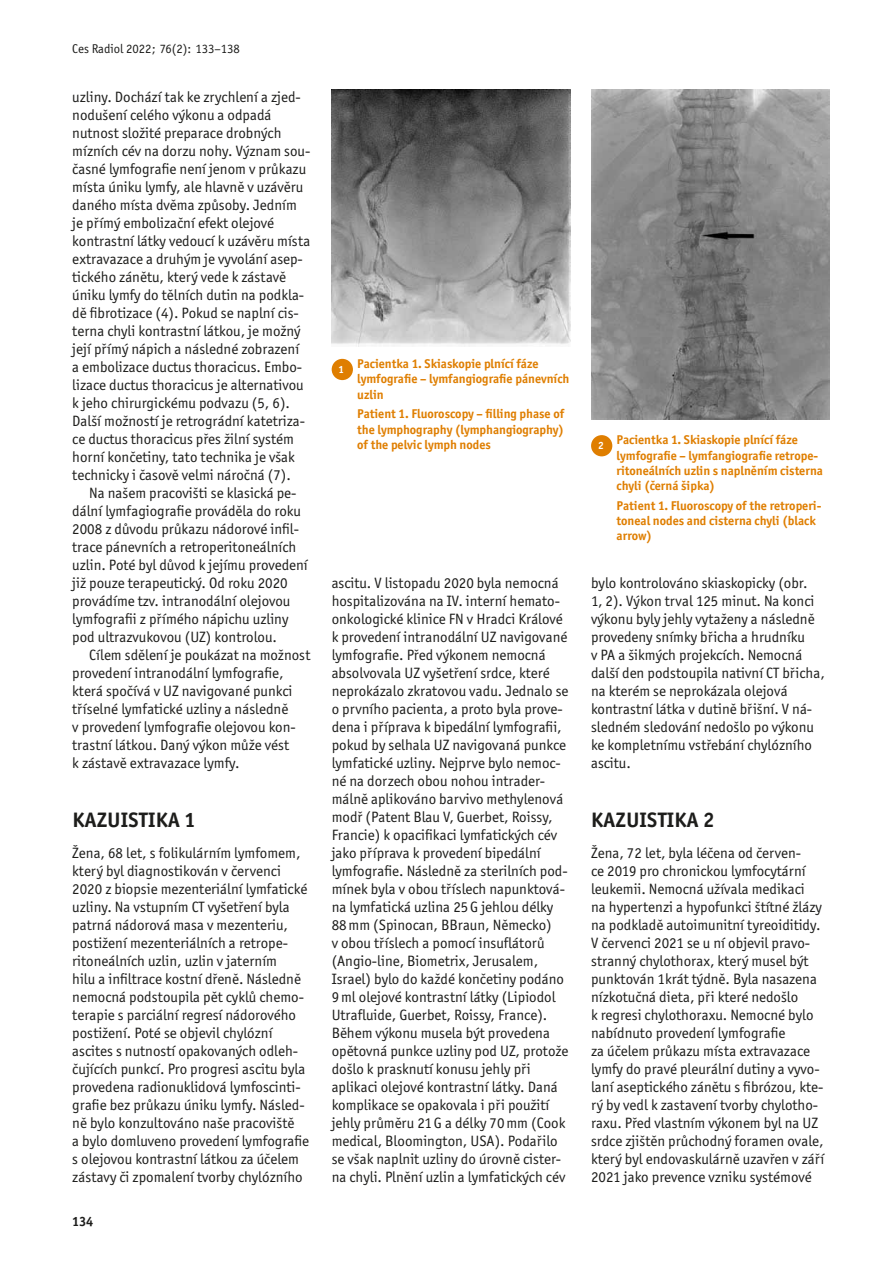
<style>
.page{position:relative;width:893px;height:1263px;background:#fff}
.page>*{position:absolute;margin:0;border:0;box-sizing:border-box;transform-origin:0 0}
.t1{font:700 21px "Officina Sans Itc TOT";letter-spacing:.015em;color:#1d1d1b}
.t2{font:15px/18px "Officina Sans Itc TOT";color:#1d1d1b}
.t3{font:700 13.5px "Officina Sans Itc TOT";color:#1d1d1b}
.t4{font:700 12.75px/15.3px "Officina Sans Itc TOT";color:#df7e00}
.t5{font:12.75px "Officina Sans Itc TOT";color:#1d1d1b}
</style>
<div class="page">
<img style="left:332px;top:89px;width:238px;height:258px">
<img style="left:591px;top:89px;width:238px;height:331px">
<div style="left:332px;top:359px;width:21px;height:21px;background:#df7e00;border-radius:50%"></div>
<div style="left:591px;top:435px;width:21px;height:21px;background:#df7e00;border-radius:50%"></div>
<p class="t5" style="left:72px;top:41px;width:169px">Ces Radiol 2022; 76(2): 133–138</p>
<p class="t2" style="left:72px;top:88px;width:240px">uzliny. Dochází tak ke zrychlení a zjed&shy;nodušení celého výkonu a odpadá nutnost složité preparace drobných mízních cév na dorzu nohy. Význam sou&shy;časné lymfografie není jenom v průkazu místa úniku lymfy, ale hlavně v uzávěru daného místa dvěma způsoby. Jedním je přímý embolizační efekt olejové kontrastní látky vedoucí k uzávěru místa extravazace a druhým je vyvolání asep&shy;tického zánětu, který vede k zástavě úniku lymfy do tělních dutin na podkla&shy;dě fibrotizace (4). Pokud se naplní cis&shy;terna chyli kontrastní látkou, je možný její přímý nápich a následné zobrazení<br>a embolizace ductus thoracicus. Embo&shy;lizace ductus thoracicus je alternativou k jeho chirurgickému podvazu (5, 6).<br>Další možností je retrográdní katetriza&shy;ce ductus thoracicus přes žilní systém horní končetiny, tato technika je však technicky i časově velmi náročná (7).</p>
<p class="t2" style="left:72px;top:484px;width:237px;text-indent:17px">Na našem pracovišti se klasická pe&shy;dální lymfagiografie prováděla do roku 2008 z důvodu průkazu nádorové infil&shy;trace pánevních a retroperitoneálních uzlin. Poté byl důvod k jejímu provedení již pouze terapeutický. Od roku 2020 provádíme tzv. intranodální olejovou lymfografii z přímého nápichu uzliny pod ultrazvukovou (UZ) kontrolou.</p>
<p class="t2" style="left:72px;top:646px;width:240px;text-indent:17px">Cílem sdělení je poukázat na možnost provedení intranodální lymfografie, která spočívá v UZ navigované punkci tříselné lymfatické uzliny a následně<br>v provedení lymfografie olejovou kon&shy;trastní látkou. Daný výkon může vést<br>k zástavě extravazace lymfy.</p>
<h1 class="t1" style="left:72px;top:807px;width:125px">KAZUISTIKA 1</h1>
<p class="t2" style="left:72px;top:844px;width:238px">Žena, 68 let, s folikulárním lymfomem, který byl diagnostikován v červenci 2020 z biopsie mezenteriální lymfatické uzliny. Na vstupním CT vyšetření byla patrná nádorová masa v mezenteriu, postižení mezenteriálních a retrope&shy;ritoneálních uzlin, uzlin v jaterním<br>hilu a infiltrace kostní dřeně. Následně nemocná podstoupila pět cyklů chemo&shy;terapie s parciální regresí nádorového postižení. Poté se objevil chylózní ascites s nutností opakovaných odleh&shy;čujících punkcí. Pro progresi ascitu byla provedena radionuklidová lymfoscinti&shy;grafie bez průkazu úniku lymfy. Násled&shy;ně bylo konzultováno naše pracoviště<br>a bylo domluveno provedení lymfografie s olejovou kontrastní látkou za účelem zástavy či zpomalení tvorby chylózního</p>
<p class="t3" style="left:72px;top:1213px;width:23px">134</p>
<p class="t4" style="left:357px;top:356px;width:214px;text-indent:-19px"><sub>1</sub> Pacientka 1. Skiaskopie plnící fáze lymfografie – lymfangiografie pánevních uzlin</p>
<p class="t4" style="left:357px;top:406px;width:209px;text-align:justify">Patient 1. Fluoroscopy – filling phase of the lymphography (lymphangiography) of the pelvic lymph nodes</p>
<p class="t4" style="left:617px;top:432px;width:208px;text-indent:-19px"><sub>2</sub> Pacientka 1. Skiaskopie plnící fáze lymfografie – lymfangiografie retrope&shy;ritoneálních uzlin s naplněním cisterna chyli (černá šipka)</p>
<p class="t4" style="left:617px;top:498px;width:206px">Patient 1. Fluoroscopy of the retroperi&shy;toneal nodes and cisterna chyli (black arrow)</p>
<p class="t2" style="left:332px;top:574px;width:238px">ascitu. V listopadu 2020 byla nemocná hospitalizována na IV. interní hemato&shy;onkologické klinice FN v Hradci Králové k provedení intranodální UZ navigované lymfografie. Před výkonem nemocná absolvovala UZ vyšetření srdce, které neprokázalo zkratovou vadu. Jednalo se o prvního pacienta, a proto byla prove&shy;dena i příprava k bipedální lymfografii, pokud by selhala UZ navigovaná punkce lymfatické uzliny. Nejprve bylo nemoc&shy;né na dorzech obou nohou intrader&shy;málně aplikováno barvivo methylenová modř (Patent Blau V, Guerbet, Roissy, Francie) k opacifikaci lymfatických cév jako příprava k provedení bipedální lymfografie. Následně za sterilních pod&shy;mínek byla v obou tříslech napunktová&shy;na lymfatická uzlina 25G jehlou délky 88mm (Spinocan, BBraun, Německo)<br>v obou tříslech a pomocí insuflátorů (Angio-line, Biometrix, Jerusalem, Israel) bylo do každé končetiny podáno 9ml olejové kontrastní látky (Lipiodol Utrafluide, Guerbet, Roissy, France).<br>Během výkonu musela být provedena opětovná punkce uzliny pod UZ, protože došlo k prasknutí konusu jehly při aplikaci olejové kontrastní látky. Daná komplikace se opakovala i při použití jehly průměru 21G a délky 70mm (Cook medical, Bloomington, USA). Podařilo se však naplnit uzliny do úrovně cister&shy;na chyli. Plnění uzlin a lymfatických cév</p>
<p class="t2" style="left:591px;top:574px;width:235px">bylo kontrolováno skiaskopicky (obr.<br>1, 2). Výkon trval 125 minut. Na konci výkonu byly jehly vytaženy a následně provedeny snímky břicha a hrudníku<br>v PA a šikmých projekcích. Nemocná další den podstoupila nativní CT břicha, na kterém se neprokázala olejová kontrastní látka v dutině břišní. V ná&shy;sledném sledování nedošlo po výkonu ke kompletnímu vstřebání chylózního ascitu.</p>
<h1 class="t1" style="left:591px;top:807px;width:125px">KAZUISTIKA 2</h1>
<p class="t2" style="left:591px;top:844px;width:235px">Žena, 72 let, byla léčena od červen-<br>ce 2019 pro chronickou lymfocytární leukemii. Nemocná užívala medikaci<br>na hypertenzi a hypofunkci štítné žlázy na podkladě autoimunitní tyreoiditidy.<br>V červenci 2021 se u ní objevil pravo&shy;stranný chylothorax, který musel být punktován 1krát týdně. Byla nasazena nízkotučná dieta, při které nedošlo<br>k regresi chylothoraxu. Nemocné bylo nabídnuto provedení lymfografie<br>za účelem průkazu místa extravazace lymfy do pravé pleurální dutiny a vyvo&shy;laní aseptického zánětu s fibrózou, kte&shy;rý by vedl k zastavení tvorby chylotho&shy;raxu. Před vlastním výkonem byl na UZ srdce zjištěn průchodný foramen ovale, který byl endovaskulárně uzavřen v září 2021 jako prevence vzniku systémové</p>
</div>
